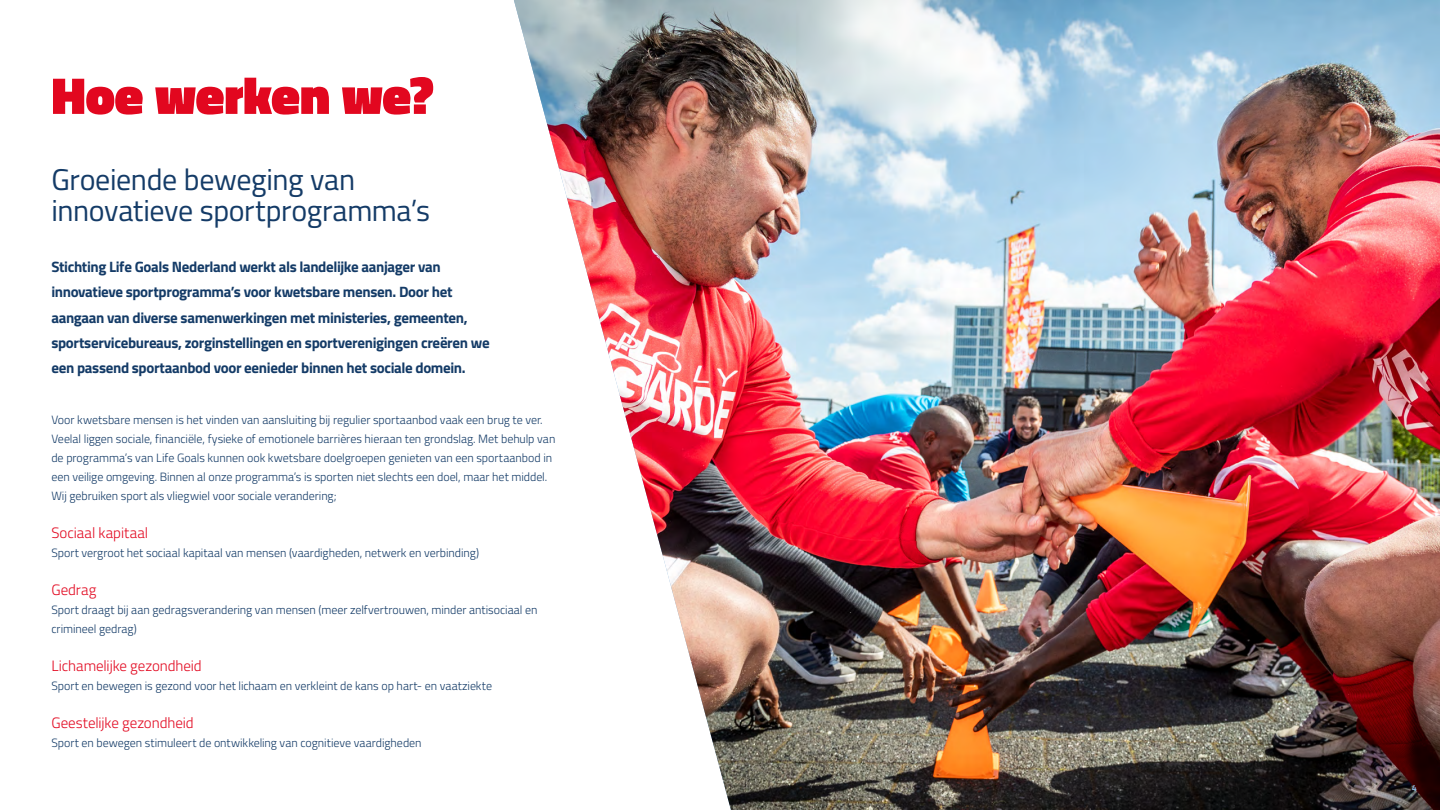
<style>
.page{position:relative;width:1440px;height:810px;background:#fff}
.page>*{position:absolute;margin:0;border:0;box-sizing:border-box;transform-origin:0 0}
.t1{font:900 52.5px "Titillium Web";letter-spacing:-.01em;color:#e2071f}
.t2{font:30px/31.7px "Titillium Web";letter-spacing:-.015em;color:#143b67}
.t3{font:700 15px/25.3px "Titillium Web";letter-spacing:-.025em;color:#143b67}
.t4{font:300 15px "Titillium Web";letter-spacing:-.005em;color:#e2071f}
.t5{font:300 12px/19px "Titillium Web";letter-spacing:-.005em;color:#143b67}
.t6{font:700 9px "Titillium Web";color:#8ab4da}
</style>
<div class="page">
<img style="left:514px;top:0;width:926px;height:810px">
<h1 class="t1" style="left:51px;top:57px;width:384px">Hoe werken we?</h1>
<h2 class="t2" style="left:51px;top:162px;width:380px">Groeiende beweging van innovatieve sportprogramma’s</h2>
<p class="t3" style="left:51px;top:253px;width:440px">Stichting Life Goals Nederland werkt als landelijke aanjager van innovatieve sportprogramma’s voor kwetsbare mensen. Door het aangaan van diverse samenwerkingen met ministeries, gemeenten, sportservicebureaus, zorginstellingen en sportverenigingen creëren we een passend sportaanbod voor eenieder binnen het sociale domein.</p>
<p class="t5" style="left:51px;top:410px;width:506px">Voor kwetsbare mensen is het vinden van aansluiting bij regulier sportaanbod vaak een brug te ver.<br>Veelal liggen sociale, financiële, fysieke of emotionele barrières hieraan ten grondslag. Met behulp van de programma’s van Life Goals kunnen ook kwetsbare doelgroepen genieten van een sportaanbod in een veilige omgeving. Binnen al onze programma’s is sporten niet slechts een doel, maar het middel.<br>Wij gebruiken sport als vliegwiel voor sociale verandering;</p>
<p class="t4" style="left:51px;top:522px;width:98px">Sociaal kapitaal</p>
<p class="t5" style="left:51px;top:543px;width:429px">Sport vergroot het sociaal kapitaal van mensen (vaardigheden, netwerk en verbinding)</p>
<p class="t4" style="left:51px;top:579px;width:46px">Gedrag</p>
<p class="t5" style="left:51px;top:600px;width:488px">Sport draagt bij aan gedragsverandering van mensen (meer zelfvertrouwen, minder antisociaal en crimineel gedrag)</p>
<p class="t4" style="left:51px;top:655px;width:152px">Lichamelijke gezondheid</p>
<p class="t5" style="left:51px;top:675px;width:442px">Sport en bewegen is gezond voor het lichaam en verkleint de kans op hart- en vaatziekte</p>
<p class="t4" style="left:51px;top:712px;width:144px">Geestelijke gezondheid</p>
<p class="t5" style="left:51px;top:732px;width:372px">Sport en bewegen stimuleert de ontwikkeling van cognitieve vaardigheden</p>
<p class="t6" style="left:1412px;top:781px;width:7px">4</p>
</div>
